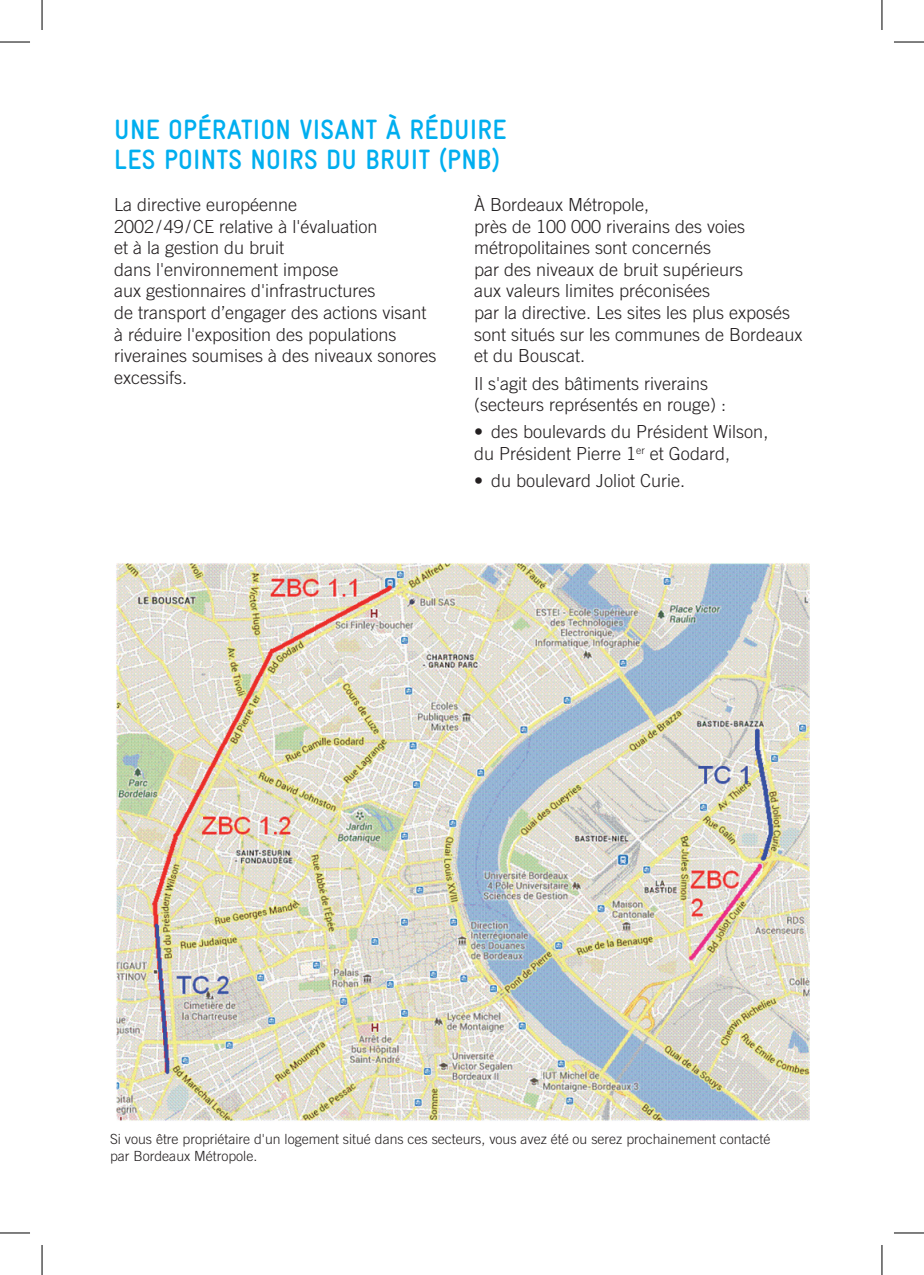
<style>
.page{position:relative;width:924px;height:1275px;background:#fff}
.page>*{position:absolute;margin:0;border:0;box-sizing:border-box;transform-origin:0 0}
.t1{font:700 28px/30px "Gravur Condensed Pro";letter-spacing:.01em;color:#00aeef}
.t2{font:300 18px/21.6px "Trade Gothic";color:#231f20}
.t3{font:300 14px/16.8px "Trade Gothic";color:#231f20}
</style>
<div class="page">
<img style="left:116px;top:563px;width:693px;height:558px">
<hr style="left:0;top:42px;width:30px;height:1px;background:#000">
<hr style="left:893px;top:42px;width:30px;height:1px;background:#000">
<hr style="left:0;top:1232px;width:30px;height:1px;background:#000">
<hr style="left:893px;top:1232px;width:30px;height:1px;background:#000">
<hr style="left:42px;top:0;width:1px;height:30px;background:#000">
<hr style="left:42px;top:1245px;width:1px;height:30px;background:#000">
<hr style="left:881px;top:0;width:1px;height:30px;background:#000">
<hr style="left:881px;top:1245px;width:1px;height:30px;background:#000">
<h1 class="t1" style="left:114px;top:115px;width:394px">UNE OPÉRATION VISANT À RÉDUIRE<br>LES POINTS NOIRS DU BRUIT (PN B)</h1>
<p class="t2" style="left:114px;top:193px;width:323px">La directive européenne<br>2002/49/CE relative à l'évaluation<br>et à la gestion du bruit<br>dans l'environnement impose<br>aux gestionnaires d'infrastructures<br>de transport d’engager des actions visant à réduire l'exposition des populations riveraines soumises à des niveaux sonores excessifs.</p>
<p class="t2" style="left:474px;top:193px;width:330px">à Bordeaux Métropole,<br>près de 100 000 riverains des voies métropolitaines sont concernés<br>par des niveaux de bruit supérieurs<br>aux valeurs limites préconisées<br>par la directive. Les sites les plus exposés sont situés sur les communes de Bordeaux et du Bouscat.</p>
<p class="t2" style="left:474px;top:372px;width:254px">Il s'agit des bâtiments riverains (secteurs représentés en rouge) :</p>
<p class="t2" style="left:474px;top:421px;width:296px">• des boulevards du Président Wilson, du Président Pierre 1<sup>er</sup> et Godard,</p>
<p class="t2" style="left:474px;top:470px;width:213px">• du boulevard Joliot Curie.</p>
<p class="t3" style="left:110px;top:1130px;width:661px">Si vous être propriétaire d'un logement situé dans ces secteurs, vous avez été ou serez prochainement contacté par Bordeaux Métropole.</p>
</div>
